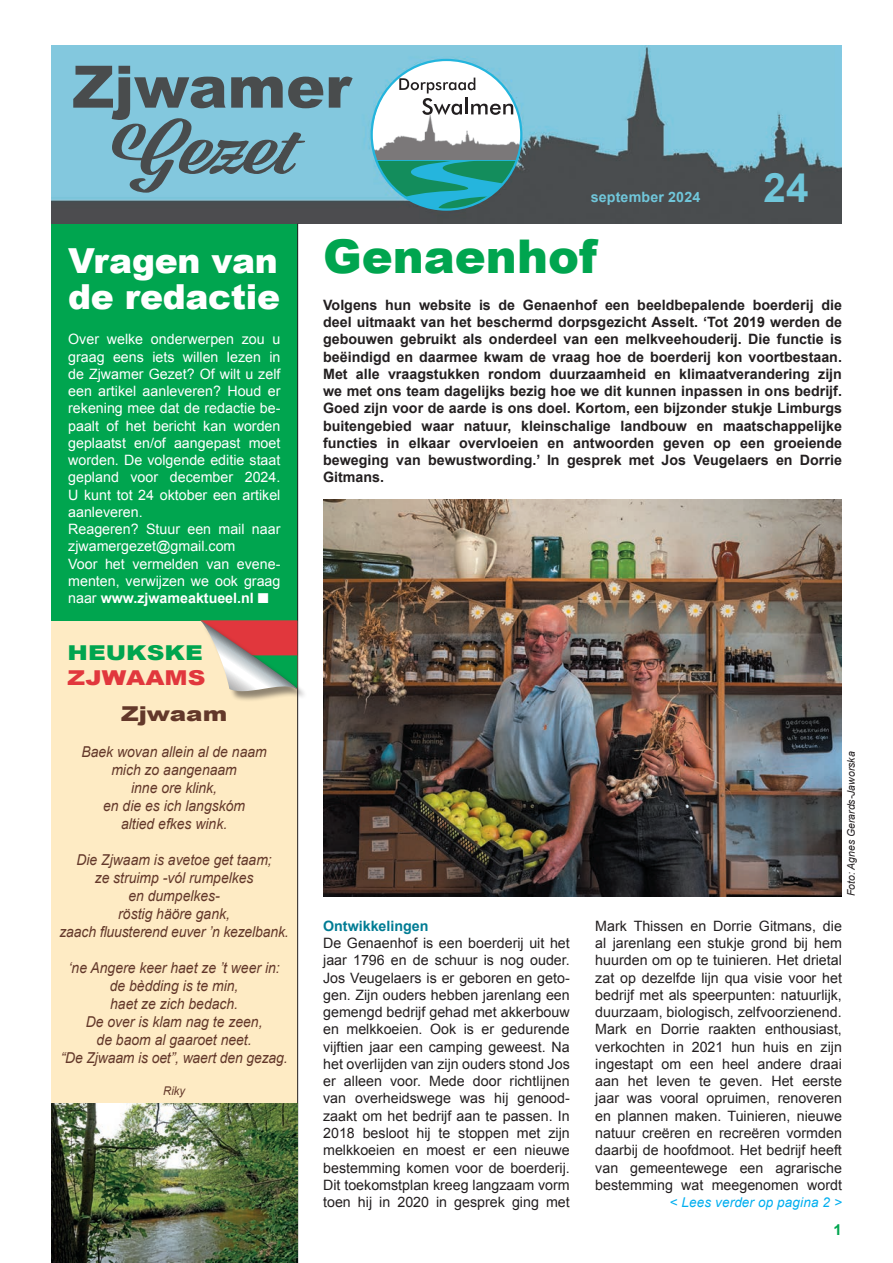
<style>
.page{position:relative;width:893px;height:1263px;background:#fff}
.page>*{position:absolute;margin:0;border:0;box-sizing:border-box;transform-origin:0 0}
.t1{font:900 58.5px "Arial";color:#494c4d}
.t2{font:900 46.5px "Arial";color:#00a54f}
.t3{font:700 40.5px "Arial";color:#70c6da}
.t4{font:900 34.5px/36px "Arial";letter-spacing:-.01em;color:#fff}
.t5{font:900 20.55px "Arial";color:#00a54f;scale:1.2 1}
.t6{font:900 20.55px "Arial";color:#e1373d;scale:1.2 1}
.t7{font:900 20.55px "Arial";color:#63382a;scale:1.2 1}
.t8{font:italic 15px/18px "Arial";color:#63382a;text-align:center;scale:.93 1}
.t9{font:700 15px "Arial";color:#00a54f}
.t10{font:14.25px/17.2px "Arial";color:#231f20;text-align:justify}
.t11{font:700 14.25px/17.2px "Arial";color:#231f20;text-align:justify}
.t12{font:14.25px/17.2px "Arial";color:#fff}
.t13{font:700 14.25px "Arial";color:#007c94}
.t14{font:700 14.25px "Arial";letter-spacing:.01em;color:#70c6da}
.t15{font:italic 13.5px "Arial";letter-spacing:.01em;color:#00aeef}
.t16{font:italic 12px "Arial";color:#63382a;scale:.93 1}
.t17{font:italic 10.5px "Arial";color:#231f20}
.s1{font-weight:700}
</style>
<div class="page">
<div style="left:51px;top:620px;width:246px;height:643px;background:#feebc4"></div>
<div style="left:51px;top:206px;width:247px;height:414px;background:#00a54f"></div>
<img style="left:51px;top:46px;width:791px;height:178px">
<svg style="left:112px;top:118px;width:193px;height:75px;background:#71a3b3"></svg>
<svg style="left:372px;top:60px;width:149px;height:149px"></svg>
<hr style="left:372px;top:209px;width:149px;height:1px;background:#128c5d">
<hr style="left:297px;top:224px;width:1px;height:1039px;background:#231f20">
<img style="left:323px;top:500px;width:519px;height:396px">
<div style="left:202px;top:621px;width:105px;height:81px;background:#231f20;opacity:.5"></div>
<svg style="left:200px;top:620px;width:97px;height:71px"></svg>
<img style="left:51px;top:1103px;width:246px;height:160px">
<h1 class="t1" style="left:72px;top:54px;width:280px">Zjwamer</h1>
<p class="t14" style="left:591px;top:188px;width:111px">september 2024</p>
<h3 class="t3" style="left:764px;top:161px;width:47px">24</h3>
<h3 class="t4" style="left:68px;top:243px;width:213px">Vragen van de redactie</h3>
<p class="t12" style="left:68px;top:331px;width:214px">Over welke onderwerpen zou u graag eens iets willen lezen in de Zjwamer Gezet? Of wilt u zelf een artikel aanleveren? Houd er rekening mee dat de redactie be&shy;paalt of het bericht kan worden geplaatst en/of aangepast moet worden. De volgende editie staat gepland voor december 2024.<br>U kunt tot 24 oktober een artikel aanleveren.<br>Reageren? Stuur een mail naar zjwamergezet@gmail.com<br>Voor het vermelden van evene&shy;menten, verwijzen we ook graag naar <span class="s1">www.zjwameaktueel.nl</span> ■</p>
<h3 class="t5" style="left:68px;top:641px;width:114px">HEUKSKE</h3>
<h3 class="t6" style="left:68px;top:666px;width:116px">ZJWAAMS</h3>
<h3 class="t7" style="left:121px;top:702px;width:90px">Zjwaam</h3>
<p class="t8" style="left:81px;top:742px;width:201px">Baek wovan allein al de naam mich zo aangenaam<br>inne ore klink,<br>en die es ich langskóm<br>altied efkes wink.</p>
<p class="t8" style="left:59px;top:850px;width:248px">Die Zjwaam is avetoe get taam;<br>ze struimp -vól rumpelkes<br>en dumpelkes-<br>röstig häöre gank,<br>zaach fluusterend euver ’n kezelbank.</p>
<p class="t8" style="left:61px;top:958px;width:246px">‘ne Angere keer haet ze ’t weer in: de bèdding is te min,<br>haet ze zich bedach.<br>De over is klam nag te zeen,<br>de baom al gaaroet neet.<br>“De Zjwaam is oet”, waert den gezag.</p>
<p class="t16" style="left:163px;top:1083px;width:25px">Riky</p>
<h2 class="t2" style="left:323px;top:230px;width:275px">Genaenhof</h2>
<p class="t11" style="left:323px;top:297px;width:520px">Volgens hun website is de Genaenhof een beeldbepalende boerderij die deel uitmaakt van het beschermd dorpsgezicht Asselt. ‘Tot 2019 werden de gebouwen gebruikt als onderdeel van een melkveehouderij. Die functie is beëindigd en daarmee kwam de vraag hoe de boerderij kon voortbestaan.<br>Met alle vraagstukken rondom duurzaamheid en klimaatverandering zijn we met ons team dagelijks bezig hoe we dit kunnen inpassen in ons bedrijf.<br>Goed zijn voor de aarde is ons doel. Kortom, een bijzonder stukje Limburgs buitengebied waar natuur, kleinschalige landbouw en maatschappelijke functies in elkaar overvloeien en antwoorden geven op een groeiende beweging van bewustwording.’ In gesprek met Jos Veugelaers en Dorrie Gitmans.</p>
<p class="t13" style="left:323px;top:916px;width:107px">Ontwikkelingen</p>
<p class="t10" style="left:323px;top:935px;width:248px">De Genaenhof is een boerderij uit het jaar 1796 en de schuur is nog ouder.<br>Jos Veugelaers is er geboren en geto&shy;gen. Zijn ouders hebben jarenlang een gemengd bedrijf gehad met akkerbouw en melkkoeien. Ook is er gedurende vijftien jaar een camping geweest. Na het overlijden van zijn ouders stond Jos er alleen voor. Mede door richtlijnen van overheidswege was hij genood&shy;zaakt om het bedrijf aan te passen. In 2018 besloot hij te stoppen met zijn melkkoeien en moest er een nieuwe bestemming komen voor de boerderij.<br>Dit toekomstplan kreeg langzaam vorm toen hij in 2020 in gesprek ging met</p>
<p class="t17" style="left:844px;top:896px;width:146px;rotate:-90deg">Foto: Agnes Gerards-Jaworska</p>
<p class="t10" style="left:595px;top:917px;width:248px">Mark Thissen en Dorrie Gitmans, die al jarenlang een stukje grond bij hem huurden om op te tuinieren. Het drietal zat op dezelfde lijn qua visie voor het bedrijf met als speerpunten: natuurlijk, duurzaam, biologisch, zelfvoorzienend.<br>Mark en Dorrie raakten enthousiast, verkochten in 2021 hun huis en zijn ingestapt om een heel andere draai aan het leven te geven. Het eerste jaar was vooral opruimen, renoveren en plannen maken. Tuinieren, nieuwe natuur creëren en recreëren vormden daarbij de hoofdmoot. Het bedrijf heeft van gemeentewege een agrarische bestemming wat meegenomen wordt</p>
<p class="t15" style="left:670px;top:1193px;width:174px">&lt; Lees verder op pagina 2 &gt;</p>
<p class="t9" style="left:834px;top:1220px;width:10px">1</p>
</div>
